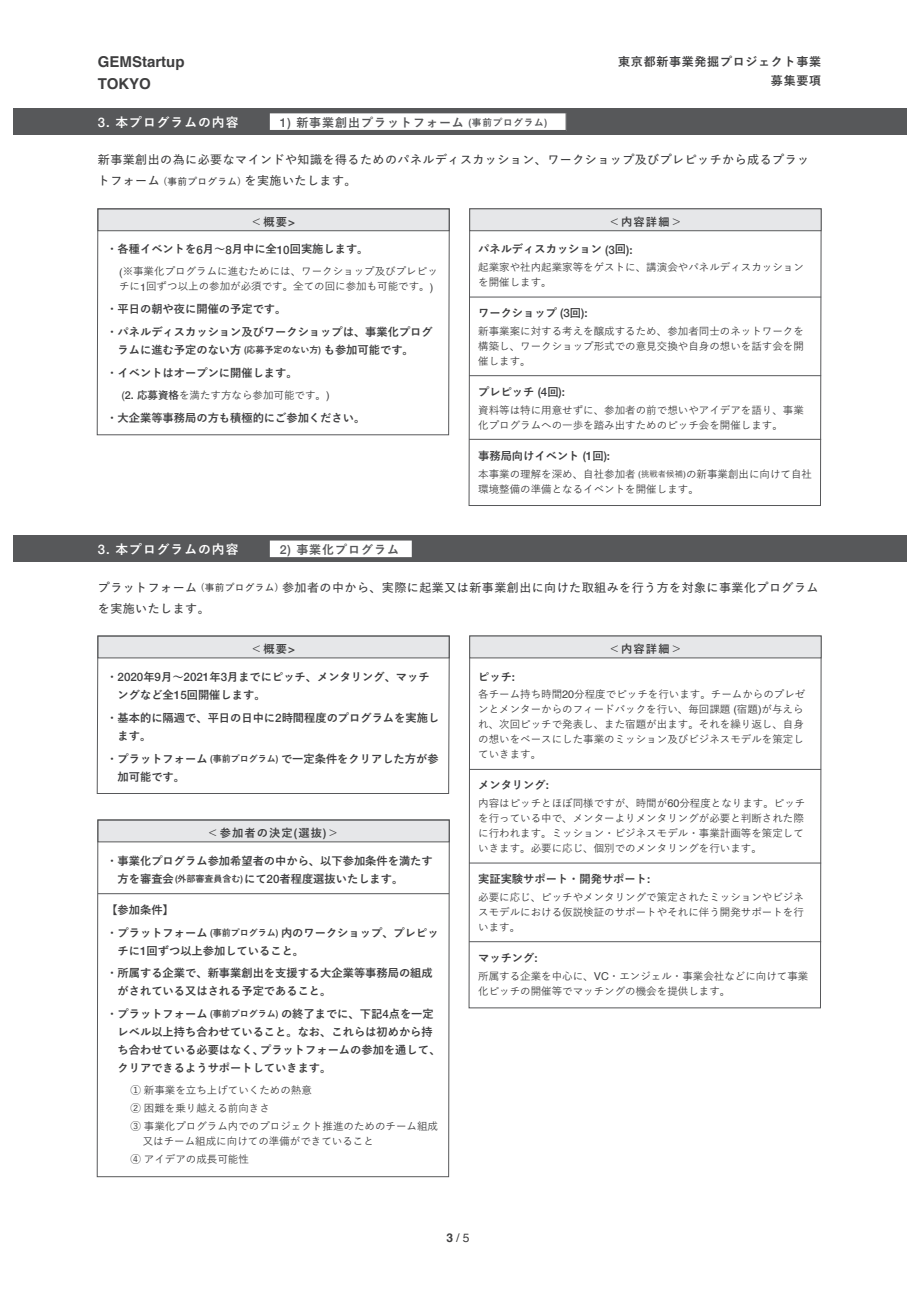
<style>
.page{position:relative;width:919px;height:1289px;background:#fff}
.page>*{position:absolute;margin:0;border:0;box-sizing:border-box;transform-origin:0 0}
.t1{font:700 15px/22.2px "Helvetica";color:#3e3e3f}
.t2{font:12.75px "Yu Gothic Std B";letter-spacing:.08em;color:#fff}
.t3{font:12px/21px "Yu Gothic Std D";letter-spacing:.04em;color:#3e3e3f}
.t4{font:12px "Yu Gothic Std B";letter-spacing:.08em;color:#57585a}
.t5{font:12px/18.1px "Yu Gothic Std B";letter-spacing:.06em;color:#3e3e3f;text-align:right}
.t6{font:12px "Helvetica";color:#3e3e3f}
.t7{font:11.25px/18px "Yu Gothic Std B";color:#3e3e3f}
.t8{font:11.25px "Yu Gothic Std B";letter-spacing:.1em;color:#3e3e3f}
.t9{font:10.5px/15px "Yu Gothic Std M";color:#3e3e3f}
.s1{font-family:"Helvetica Neue";font-weight:500;font-size:13.2px}
.s2{font-family:"Helvetica Neue";font-weight:500;font-size:12.3px}
.s3{font-family:"Helvetica Neue";font-weight:500;font-size:9.9px}
.s4{font-size:9.6px}
.s5{font-family:"Helvetica Neue";font-weight:500;font-size:11.55px}
.s6{font-family:"Helvetica";font-size:10.8px}
.s7{font-family:"Helvetica Neue";font-weight:500;font-size:9.3px}
.s8{font-size:9px}
.s9{font-family:"Helvetica Neue";font-weight:500;font-size:10.8px}
.s10{font-family:"Yu Gothic Std B"}
.s11{font-family:"Helvetica";font-size:8.7px}
.s12{font-size:8.4px}
.s13{font-weight:700}
</style>
<div class="page">
<svg style="left:468px;top:208px;width:353px;height:298px"></svg>
<div style="left:469px;top:209px;width:352px;height:22px;background:#e6e7e9;border:1px solid #595a5b"></div>
<div style="left:13px;top:108px;width:893px;height:27px;background:#57585a"></div>
<svg style="left:97px;top:208px;width:352px;height:227px"></svg>
<hr style="left:469px;top:297px;width:352px;height:1px;background:#57585a">
<hr style="left:469px;top:439px;width:352px;height:1px;background:#57585a">
<hr style="left:469px;top:375px;width:352px;height:1px;background:#57585a">
<svg style="left:468px;top:635px;width:353px;height:373px"></svg>
<div style="left:469px;top:636px;width:352px;height:22px;background:#e6e7e9;border:1px solid #595a5b"></div>
<div style="left:13px;top:535px;width:893px;height:27px;background:#57585a"></div>
<svg style="left:97px;top:635px;width:352px;height:158px"></svg>
<hr style="left:469px;top:769px;width:352px;height:1px;background:#57585a">
<hr style="left:469px;top:941px;width:352px;height:1px;background:#57585a">
<hr style="left:469px;top:862px;width:352px;height:1px;background:#57585a">
<svg style="left:97px;top:819px;width:352px;height:357px"></svg>
<svg style="left:269px;top:113px;width:298px;height:18px;background:#f0f0f0"></svg>
<svg style="left:269px;top:540px;width:143px;height:18px;background:#f0f0f0"></svg>
<h1 class="t1" style="left:98px;top:51px;width:88px">GEMStartup<br>TOKYO</h1>
<p class="t2" style="left:98px;top:112px;width:142px"><span class="s1">3.</span> 本プログラムの内容</p>
<p class="t4" style="left:280px;top:113px;width:269px"><span class="s2">1)</span> 新事業創出プラットフォーム <span class="s3">(</span><span class="s4">事前プログラム</span><span class="s3">)</span></p>
<p class="t5" style="left:618px;top:53px;width:204px">東京都新事業発掘プロジェクト事業募集要項</p>
<p class="t3" style="left:98px;top:149px;width:712px">新事業創出の為に必要なマインドや知識を得るためのパネルディスカッション、ワークショップ及びプレピッチから成るプラットフォーム <span class="s4">(事前プログラム)</span> を実施いたします。</p>
<p class="t7" style="left:251px;top:212px;width:46px">＜概要<span class="s5">&gt;</span></p>
<p class="t7" style="left:608px;top:212px;width:75px">＜内容詳細＞</p>
<p class="t7" style="left:106px;top:240px;width:264px">・各種イベントを<span class="s5">6</span>月～<span class="s5">8</span>月中に全<span class="s5">10</span>回実施します。</p>
<p class="t7" style="left:478px;top:240px;width:156px">パネルディスカッション <span class="s5">(3</span>回<span class="s5">):</span></p>
<p class="t9" style="left:119px;top:263px;width:320px"><span class="s6">(</span>※事業化プログラムに進むためには、ワークショップ及びプレピッチに<span class="s6">1</span>回ずつ以上の参加が必須です。全ての回に参加も可能です。<span class="s6">)</span></p>
<p class="t9" style="left:478px;top:259px;width:327px">起業家や社内起業家等をゲストに、講演会やパネルディスカッションを開催します。</p>
<p class="t7" style="left:106px;top:297px;width:328px;line-height:22.8px">・平日の朝や夜に開催の予定です。<br>・パネルディスカッション及びワークショップは、事業化プログ</p>
<p class="t7" style="left:106px;top:338px;width:309px;line-height:22.8px">　ラムに進む予定のない方 <span class="s7">(</span><span class="s8">応募予定のない方</span><span class="s7">)</span> も参加可能です。・イベントはオープンに開催します。</p>
<p class="t7" style="left:106px;top:408px;width:260px">・大企業等事務局の方も積極的にご参加ください。</p>
<p class="t9" style="left:121px;top:387px;width:210px"><span class="s6">(</span><span class="s9">2.</span> <span class="s10">応募資格</span>を満たす方なら参加可能です。<span class="s6">)</span></p>
<p class="t2" style="left:98px;top:539px;width:142px"><span class="s1">3.</span> 本プログラムの内容</p>
<p class="t4" style="left:280px;top:540px;width:121px"><span class="s2">2)</span> 事業化プログラム</p>
<p class="t7" style="left:478px;top:303px;width:111px">ワークショップ <span class="s5">(3</span>回<span class="s5">):</span></p>
<p class="t9" style="left:478px;top:322px;width:327px;text-align:justify">新事業案に対する考えを醸成するため、参加者同士のネットワークを構築し、ワークショップ形式での意見交換や自身の想いを話す会を開催します。</p>
<p class="t7" style="left:478px;top:382px;width:88px">プレピッチ <span class="s5">(4</span>回<span class="s5">):</span></p>
<p class="t9" style="left:478px;top:401px;width:327px">資料等は特に用意せずに、参加者の前で想いやアイデアを語り、事業化プログラムへの一歩を踏み出すためのピッチ会を開催します。</p>
<p class="t7" style="left:478px;top:446px;width:133px">事務局向けイベント <span class="s5">(1</span>回<span class="s5">):</span></p>
<p class="t9" style="left:478px;top:465px;width:335px">本事業の理解を深め、自社参加者 <span class="s11">(</span><span class="s12">挑戦者候補</span><span class="s11">)</span>の新事業創出に向けて自社環境整備の準備となるイベントを開催します。</p>
<p class="t3" style="left:98px;top:576px;width:722px">プラットフォーム <span class="s4">(事前プログラム)</span> 参加者の中から、実際に起業又は新事業創出に向けた取組みを行う方を対象に事業化プログラムを実施いたします。</p>
<p class="t7" style="left:251px;top:639px;width:46px">＜概要<span class="s5">&gt;</span></p>
<p class="t7" style="left:608px;top:639px;width:75px">＜内容詳細＞</p>
<p class="t7" style="left:106px;top:667px;width:325px">・<span class="s5">2020</span>年<span class="s5">9</span>月～<span class="s5">2021</span>年<span class="s5">3</span>月までにピッチ、メンタリング、マッチ　ングなど全<span class="s5">15</span>回開催します。</p>
<p class="t7" style="left:106px;top:708px;width:334px">・基本的に隔週で、平日の日中に<span class="s5">2</span>時間程度のプログラムを実施し　ます。</p>
<p class="t7" style="left:106px;top:749px;width:334px">・プラットフォーム <span class="s7">(</span><span class="s8">事前プログラム</span><span class="s7">)</span> で一定条件をクリアした方が参　加可能です。</p>
<p class="t8" style="left:207px;top:824px;width:133px">＜参加者の決定<span class="s5">(</span>選抜<span class="s5">)</span>＞</p>
<p class="t7" style="left:106px;top:851px;width:328px">・事業化プログラム参加希望者の中から、以下参加条件を満たす　方を審査会<span class="s7">(</span><span class="s8">外部審査員含む</span><span class="s7">)</span>にて<span class="s5">20</span>者程度選抜いたします。</p>
<p class="t7" style="left:106px;top:900px;width:69px">【参加条件】</p>
<p class="t7" style="left:106px;top:923px;width:334px">・プラットフォーム <span class="s7">(</span><span class="s8">事前プログラム</span><span class="s7">)</span> 内のワークショップ、プレピッ　チに<span class="s5">1</span>回ずつ以上参加していること。</p>
<p class="t7" style="left:106px;top:963px;width:328px">・所属する企業で、新事業創出を支援する大企業等事務局の組成　がされている又はされる予定であること。</p>
<p class="t7" style="left:106px;top:1004px;width:336px">・プラットフォーム <span class="s7">(</span><span class="s8">事前プログラム</span><span class="s7">)</span> の終了までに、下記<span class="s5">4</span>点を一定　レベル以上持ち合わせていること。なお、これらは初めから持　ち合わせている必要はなく、プラットフォームの参加を通して、　クリアできるようサポートしていきます。</p>
<p class="t9" style="left:130px;top:1080px;width:183px;line-height:18px">① 新事業を立ち上げていくための熱意<br>② 困難を乗り越える前向きさ</p>
<p class="t9" style="left:143px;top:1118px;width:297px;text-indent:-12px">③ 事業化プログラム内でのプロジェクト推進のためのチーム組成又はチーム組成に向けての準備ができていること</p>
<p class="t9" style="left:130px;top:1151px;width:120px">④ アイデアの成長可能性</p>
<p class="t7" style="left:478px;top:667px;width:38px">ピッチ<span class="s5">:</span></p>
<p class="t9" style="left:478px;top:686px;width:329px">各チーム持ち時間<span class="s6">20</span>分程度でピッチを行います。チームからのプレゼンとメンターからのフィードバックを行い、毎回課題 <span class="s6">(</span>宿題<span class="s6">)</span>が与えられ、次回ピッチで発表し、また宿題が出ます。それを繰り返し、自身の想いをベースにした事業のミッション及びビジネスモデルを策定していきます。</p>
<p class="t7" style="left:478px;top:775px;width:72px">メンタリング<span class="s5">:</span></p>
<p class="t9" style="left:478px;top:794px;width:329px">内容はピッチとほぼ同様ですが、時間が<span class="s6">60</span>分程度となります。ピッチを行っている中で、メンターよりメンタリングが必要と判断された際に行われます。ミッション・ビジネスモデル・事業計画等を策定していきます。必要に応じ、個別でのメンタリングを行います。</p>
<p class="t7" style="left:478px;top:869px;width:173px">実証実験サポート・開発サポート<span class="s5">:</span></p>
<p class="t9" style="left:478px;top:888px;width:327px;text-align:justify">必要に応じ、ピッチやメンタリングで策定されたミッションやビジネスモデルにおける仮説検証のサポートやそれに伴う開発サポートを行います。</p>
<p class="t7" style="left:478px;top:948px;width:61px">マッチング<span class="s5">:</span></p>
<p class="t9" style="left:478px;top:968px;width:332px">所属する企業を中心に、<span class="s6">VC</span>・エンジェル・事業会社などに向けて事業化ピッチの開催等でマッチングの機会を提供します。</p>
<p class="t6" style="left:446px;top:1228px;width:24px"><span class="s13">3</span>/5</p>
</div>
